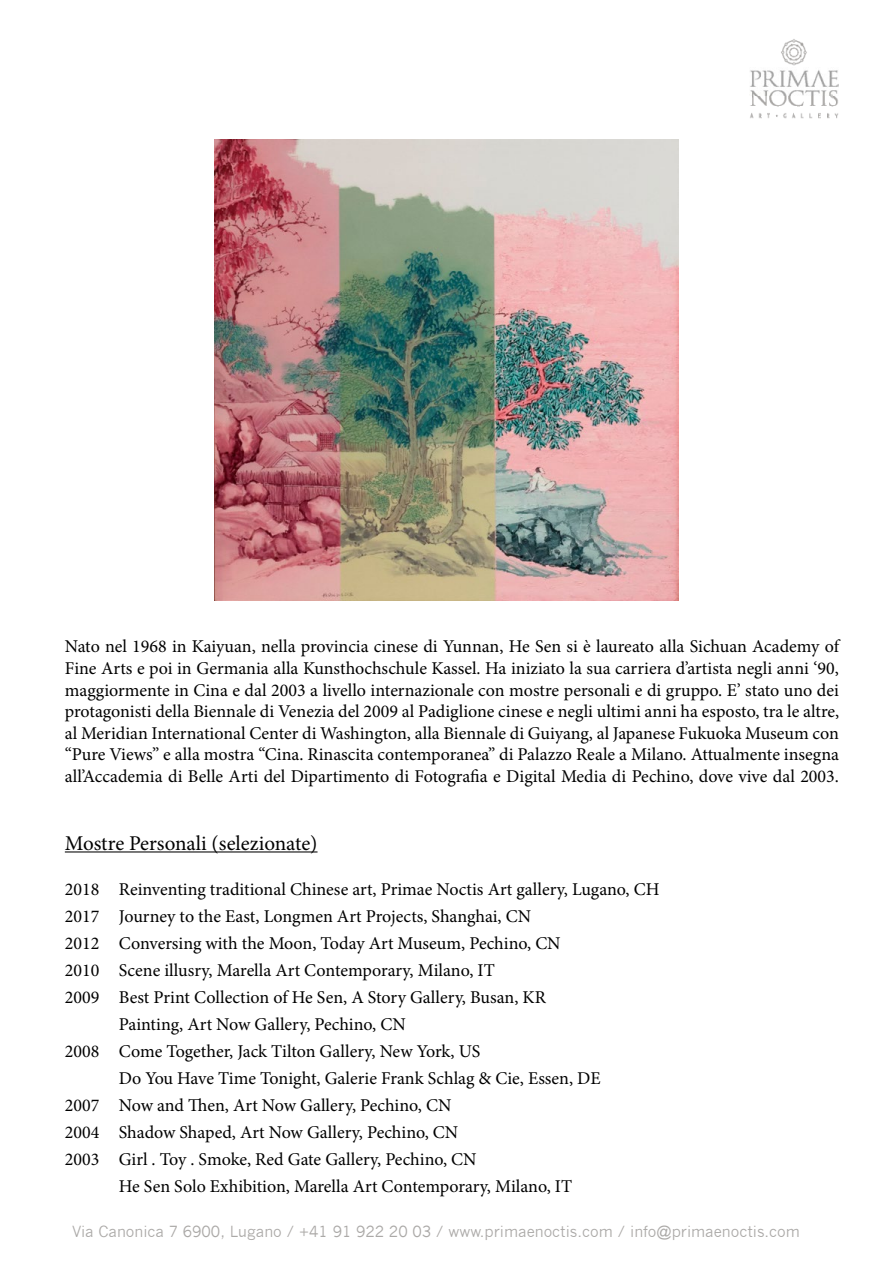
<style>
.page{position:relative;width:893px;height:1263px;background:#fff}
.page>*{position:absolute;margin:0;border:0;box-sizing:border-box;transform-origin:0 0}
.t1{font:21px "Minion Pro";letter-spacing:-.005em;color:#000}
.t2{font:18px/21.6px "Minion Pro";color:#000;text-align:justify}
.t3{font:15px "News Gothic";color:#aba9a7}
</style>
<div class="page">
<img style="left:215px;top:139px;width:463px;height:461px">
<hr style="left:65px;top:851px;width:253px;height:1px;background:#000">
<img style="left:750px;top:39px;width:89px;height:79px">
<p class="t2" style="left:65px;top:636px;width:776px">Nato nel 1968 in Kaiyuan, nella provincia cinese di Yunnan, He Sen si è laureato alla Sichuan Academy of Fine Arts e poi in Germania alla Kunsthochschule Kassel. Ha iniziato la sua carriera d’artista negli anni ‘90, maggiormente in Cina e dal 2003 a livello internazionale con mostre personali e di gruppo. E’ stato uno dei protagonisti della Biennale di Venezia del 2009 al Padiglione cinese e negli ultimi anni ha esposto, tra le altre, al Meridian International Center di Washington, alla Biennale di Guiyang, al Japanese Fukuoka Museum con “Pure Views” e alla mostra “Cina. Rinascita contemporanea” di Palazzo Reale a Milano. Attualmente insegna all’Accademia di Belle Arti del Dipartimento di Fotografia e Digital Media di Pechino, dove vive dal 2003.</p>
<p class="t1" style="left:65px;top:829px;width:254px">Mostre Personali (selezionate)</p>
<p class="t2" style="left:65px;top:878px;width:596px">2018 Reinventing traditional Chinese art, Primae Noctis Art gallery, Lugano, CH</p>
<p class="t2" style="left:65px;top:905px;width:468px">2017 Journey to the East, Longmen Art Projects, Shanghai, CN</p>
<p class="t2" style="left:65px;top:932px;width:497px">2012 Conversing with the Moon, Today Art Museum, Pechino, CN</p>
<p class="t2" style="left:65px;top:959px;width:431px">2010 Scene illusry, Marella Art Contemporary, Milano, IT</p>
<p class="t2" style="left:65px;top:986px;width:483px">2009 Best Print Collection of He Sen, A Story Gallery, Busan, KR</p>
<p class="t2" style="left:119px;top:1013px;width:288px">Painting, Art Now Gallery, Pechino, CN</p>
<p class="t2" style="left:65px;top:1040px;width:417px">2008 Come Together, Jack Tilton Gallery, New York, US</p>
<p class="t2" style="left:119px;top:1067px;width:483px">Do You Have Time Tonight, Galerie Frank Schlag &amp; Cie, Essen, DE</p>
<p class="t2" style="left:65px;top:1094px;width:388px">2007 Now and Then, Art Now Gallery, Pechino, CN</p>
<p class="t2" style="left:65px;top:1121px;width:395px">2004 Shadow Shaped, Art Now Gallery, Pechino, CN</p>
<p class="t2" style="left:65px;top:1148px;width:413px">2003 Girl . Toy . Smoke, Red Gate Gallery, Pechino, CN</p>
<p class="t2" style="left:119px;top:1175px;width:455px">He Sen Solo Exhibition, Marella Art Contemporary, Milano, IT</p>
<p class="t3" style="left:72px;top:1223px;width:729px">Via Canonica 7 6900, Lugano / +41 91 922 20 03 / www.primaenoctis.com / info@primaenoctis.com</p>
</div>
